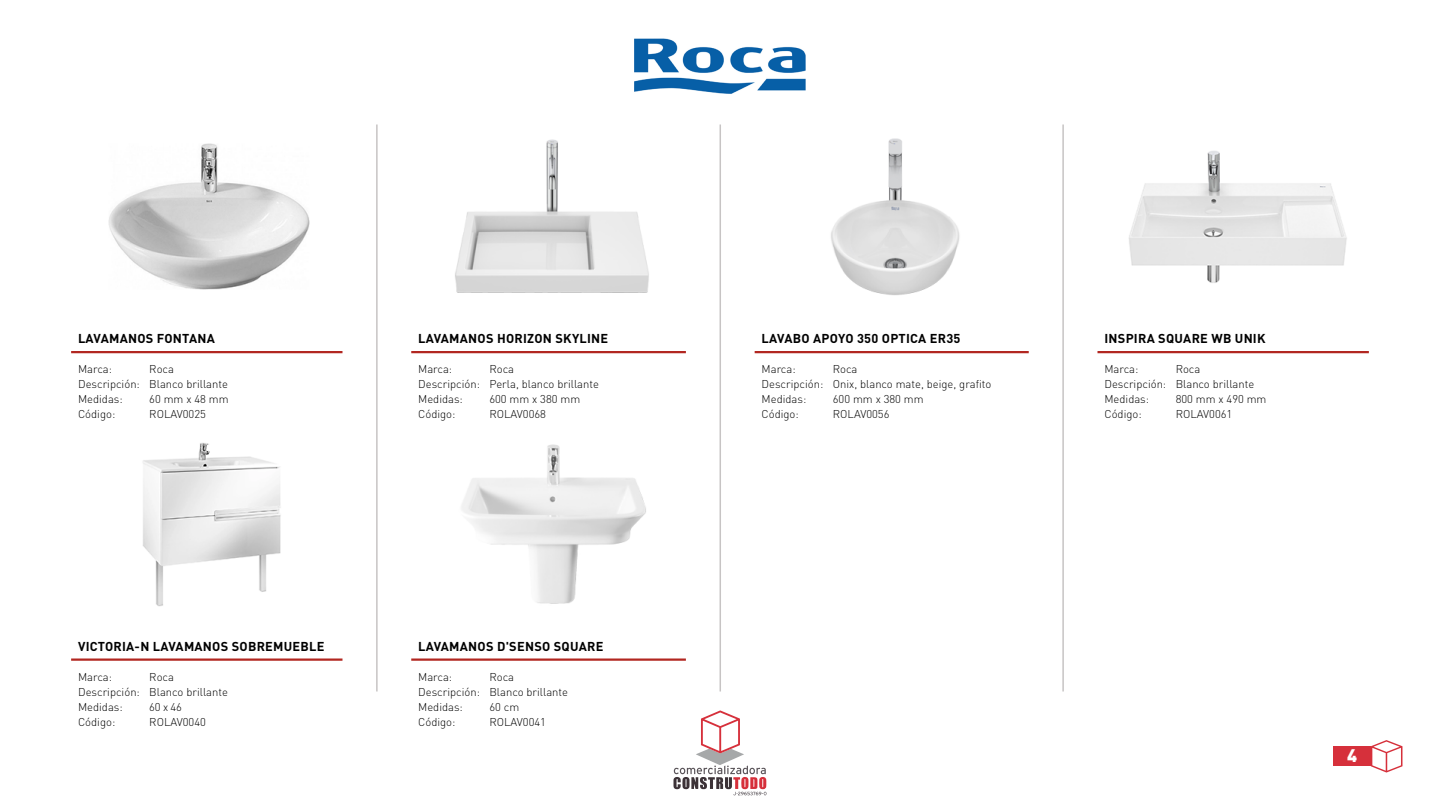
<style>
.page{position:relative;width:1440px;height:810px;background:#fff}
.page>*{position:absolute;margin:0;border:0;box-sizing:border-box;transform-origin:0 0}
.t1{font:900 18px "DIN Pro";color:#fff}
.t2{font:700 12.75px "DIN Pro";letter-spacing:.02em;color:#000}
.t3{font:300 11.25px/15px "DIN Pro";color:#000}
</style>
<div class="page">
<svg style="left:1371px;top:740px;width:32px;height:32px"></svg>
<svg style="left:674px;top:710px;width:93px;height:86px"></svg>
<hr style="left:376px;top:124px;width:2px;height:568px;background:#c7c4c4">
<hr style="left:720px;top:124px;width:1px;height:568px;background:#c7c4c4">
<hr style="left:1062px;top:124px;width:2px;height:568px;background:#c7c4c4">
<img style="left:634px;top:38px;width:172px;height:56px">
<hr style="left:71px;top:351px;width:271px;height:2px;background:#b22721">
<hr style="left:71px;top:658px;width:271px;height:3px;background:#b22721">
<hr style="left:411px;top:351px;width:275px;height:2px;background:#b22721">
<hr style="left:411px;top:658px;width:275px;height:3px;background:#b22721">
<hr style="left:755px;top:351px;width:274px;height:2px;background:#b22721">
<hr style="left:1097px;top:351px;width:272px;height:2px;background:#b22721">
<div style="left:1334px;top:747px;width:37px;height:19px;background:#d6303b"></div>
<img style="left:108px;top:143px;width:202px;height:147px">
<img style="left:455px;top:139px;width:194px;height:154px">
<img style="left:461px;top:444px;width:185px;height:160px">
<img style="left:143px;top:443px;width:138px;height:163px">
<img style="left:831px;top:138px;width:129px;height:157px">
<img style="left:1129px;top:151px;width:218px;height:132px">
<p class="t2" style="left:78px;top:330px;width:138px">LAVAMANOS FONTANA</p>
<p class="t2" style="left:418px;top:330px;width:192px">LAVAMANOS HORIZON SKYLINE</p>
<p class="t2" style="left:762px;top:330px;width:200px">LAVABO APOYO 350 OPTICA ER35</p>
<p class="t2" style="left:1104px;top:330px;width:163px">INSPIRA SQUARE WB UNIK</p>
<p class="t3" style="left:78px;top:361px;width:36px">Marca:</p>
<p class="t3" style="left:78px;top:361px;width:151px;text-indent:71px">Roca<br>Descripción: Blanco brillante<br>Medidas:</p>
<p class="t3" style="left:149px;top:391px;width:81px">60 mm x 48 mm</p>
<p class="t3" style="left:418px;top:361px;width:36px">Marca:</p>
<p class="t3" style="left:418px;top:361px;width:182px;text-indent:71px">Roca<br>Descripción: Perla, blanco brillante<br>Medidas:</p>
<p class="t3" style="left:489px;top:391px;width:92px">600 mm x 380 mm</p>
<p class="t3" style="left:762px;top:361px;width:36px">Marca:</p>
<p class="t3" style="left:762px;top:361px;width:231px;text-indent:71px">Roca<br>Descripción: Onix, blanco mate, beige, grafito<br>Medidas:</p>
<p class="t3" style="left:833px;top:391px;width:92px">600 mm x 380 mm</p>
<p class="t3" style="left:1104px;top:361px;width:36px">Marca:</p>
<p class="t3" style="left:1104px;top:361px;width:151px;text-indent:71px">Roca<br>Descripción: Blanco brillante<br>Medidas:</p>
<p class="t3" style="left:1176px;top:391px;width:92px">800 mm x 490 mm</p>
<p class="t3" style="left:78px;top:406px;width:39px">Código:</p>
<p class="t3" style="left:149px;top:406px;width:58px">ROLAV0025</p>
<p class="t3" style="left:418px;top:406px;width:39px">Código:</p>
<p class="t3" style="left:489px;top:406px;width:58px">ROLAV0068</p>
<p class="t3" style="left:762px;top:406px;width:39px">Código:</p>
<p class="t3" style="left:833px;top:406px;width:58px">ROLAV0056</p>
<p class="t3" style="left:1104px;top:406px;width:39px">Código:</p>
<p class="t3" style="left:1176px;top:406px;width:58px">ROLAV0061</p>
<p class="t2" style="left:78px;top:638px;width:248px">VICTORIA-N LAVAMANOS SOBREMUEBLE</p>
<p class="t2" style="left:418px;top:638px;width:187px">LAVAMANOS D'SENSO SQUARE</p>
<p class="t3" style="left:78px;top:669px;width:36px">Marca:</p>
<p class="t3" style="left:78px;top:669px;width:151px;text-indent:71px">Roca<br>Descripción: Blanco brillante<br>Medidas:</p>
<p class="t3" style="left:149px;top:699px;width:34px">60 x 46</p>
<p class="t3" style="left:418px;top:669px;width:36px">Marca:</p>
<p class="t3" style="left:418px;top:669px;width:151px;text-indent:71px">Roca<br>Descripción: Blanco brillante<br>Medidas:</p>
<p class="t3" style="left:489px;top:699px;width:31px">60 cm</p>
<p class="t3" style="left:78px;top:714px;width:39px">Código:</p>
<p class="t3" style="left:149px;top:714px;width:58px">ROLAV0040</p>
<p class="t3" style="left:418px;top:714px;width:39px">Código:</p>
<p class="t3" style="left:489px;top:714px;width:58px">ROLAV0041</p>
<h1 class="t1" style="left:1347px;top:743px;width:12px">4</h1>
</div>
